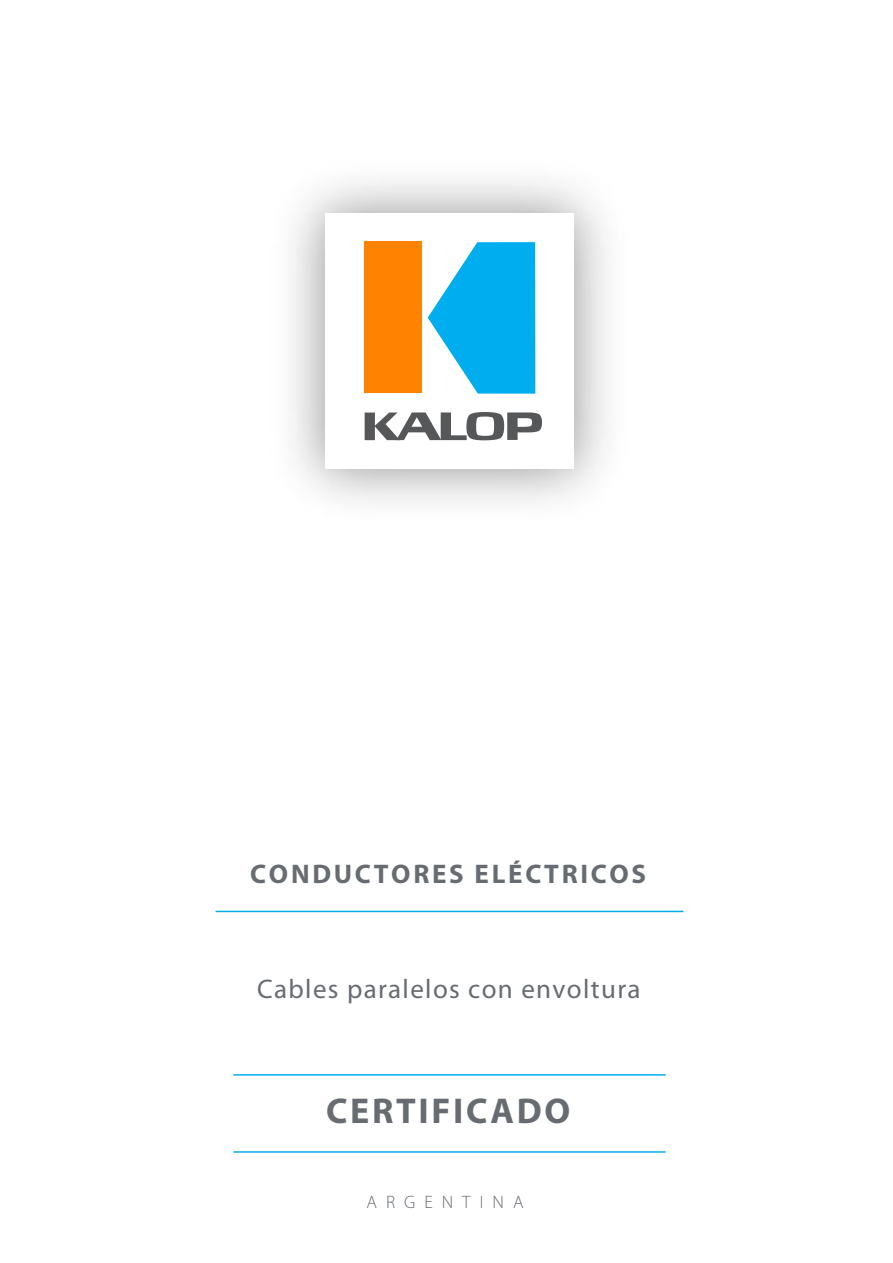
<style>
.page{position:relative;width:893px;height:1263px;background:#fff}
.page>*{position:absolute;margin:0;border:0;box-sizing:border-box;transform-origin:0 0}
.t1{font:700 36px "Myriad Pro";letter-spacing:.075em;color:#676c72}
.t2{font:27px "Myriad Pro";letter-spacing:.05em;color:#676c72}
.t3{font:700 27px "Myriad Pro";letter-spacing:.1em;color:#676c72}
.t4{font:300 18px "Myriad Pro";letter-spacing:.5em;color:#676c72}
</style>
<div class="page">
<hr style="left:215px;top:911px;width:468px;height:1px;background:#00aeef">
<hr style="left:233px;top:1074px;width:432px;height:2px;background:#00aeef">
<hr style="left:233px;top:1151px;width:432px;height:2px;background:#00aeef">
<div style="left:364px;top:242px;width:58px;height:151px;background:#ff8200"></div>
<svg style="left:427px;top:242px;width:108px;height:152px"></svg>
<svg style="left:364px;top:412px;width:178px;height:28px"></svg>
<p class="t3" style="left:250px;top:859px;width:397px">CONDUCTORES ELÉCTRICOS</p>
<p class="t2" style="left:257px;top:974px;width:385px">Cables paralelos con envoltura</p>
<h1 class="t1" style="left:326px;top:1091px;width:246px">CERTIFICADO</h1>
<p class="t4" style="left:366px;top:1192px;width:158px">ARGENTINA</p>
</div>
